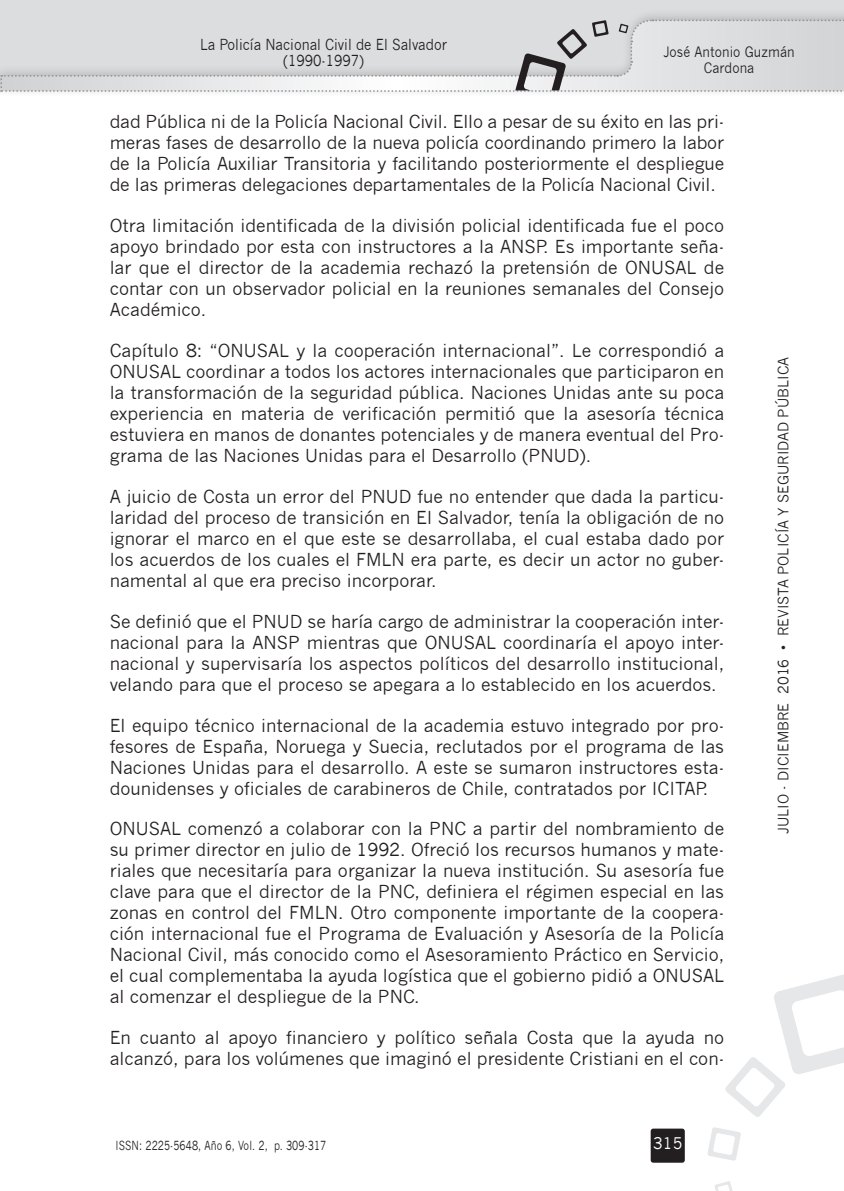
<style>
.page{position:relative;width:844px;height:1191px;background:#fff}
.page>*{position:absolute;margin:0;border:0;box-sizing:border-box;transform-origin:0 0}
.cuerpo_de_texto{font:17.5px/21px "News Gothic";color:#231f20;text-align:justify}
.t1{font:15.75px "News Gothic";color:#fff}
.t2{font:14.88px/15.8px "News Gothic";color:#231f20;text-align:center;scale:.9 1}
.t3{font:14px "News Gothic";color:#231f20}
.t4{font:14px/15.8px "News Gothic";color:#231f20;text-align:center;scale:.9 1}
.t5{font:12.25px "News Gothic";letter-spacing:.01em;color:#231f20;scale:.8 1}
</style>
<div class="page">
<div style="left:0;top:0;width:843px;height:90px;background:#dcdddf"></div>
<div style="left:0;top:8px;width:843px;height:90px;background:#231f20;opacity:.2"></div>
<svg style="left:0;top:19px;width:844px;height:73px"></svg>
<svg style="left:707px;top:1127px;width:33px;height:33px"></svg>
<svg style="left:715px;top:1181px;width:18px;height:10px"></svg>
<svg style="left:725px;top:975px;width:118px;height:142px"></svg>
<div style="left:650px;top:1128px;width:34px;height:34px;background:#231f20;border-radius:3px"></div>
<p class="t2" style="left:200px;top:37px;width:276px">La Policía Nacional Civil de El Salvador (1990-1997)</p>
<p class="t4" style="left:663px;top:44px;width:147px">José Antonio Guzmán<br>Cardona</p>
<p class="cuerpo_de_texto" style="left:110px;top:111px;width:616px">dad Pública ni de la Policía Nacional Civil. Ello a pesar de su éxito en las pri&shy;meras fases de desarrollo de la nueva policía coordinando primero la labor de la Policía Auxiliar Transitoria y facilitando posteriormente el despliegue de las primeras delegaciones departamentales de la Policía Nacional Civil.</p>
<p class="cuerpo_de_texto" style="left:110px;top:215px;width:616px">Otra limitación identificada de la división policial identificada fue el poco apoyo brindado por esta con instructores a la ANSP. Es importante seña&shy;lar que el director de la academia rechazó la pretensión de ONUSAL de contar con un observador policial en la reuniones semanales del Consejo Académico.</p>
<p class="cuerpo_de_texto" style="left:110px;top:340px;width:616px">Capítulo 8: “ONUSAL y la cooperación internacional”. Le correspondió a ONUSAL coordinar a todos los actores internacionales que participaron en la transformación de la seguridad pública. Naciones Unidas ante su poca experiencia en materia de verificación permitió que la asesoría técnica estuviera en manos de donantes potenciales y de manera eventual del Pro&shy;grama de las Naciones Unidas para el Desarrollo (PNUD).</p>
<p class="cuerpo_de_texto" style="left:110px;top:486px;width:616px">A juicio de Costa un error del PNUD fue no entender que dada la particu&shy;laridad del proceso de transición en El Salvador, tenía la obligación de no ignorar el marco en el que este se desarrollaba, el cual estaba dado por los acuerdos de los cuales el FMLN era parte, es decir un actor no guber&shy;namental al que era preciso incorporar.</p>
<p class="cuerpo_de_texto" style="left:110px;top:611px;width:616px">Se definió que el PNUD se haría cargo de administrar la cooperación inter&shy;nacional para la ANSP mientras que ONUSAL coordinaría el apoyo inter&shy;nacional y supervisaría los aspectos políticos del desarrollo institucional, velando para que el proceso se apegara a lo establecido en los acuerdos.</p>
<p class="cuerpo_de_texto" style="left:110px;top:714px;width:616px">El equipo técnico internacional de la academia estuvo integrado por pro&shy;fesores de España, Noruega y Suecia, reclutados por el programa de las Naciones Unidas para el desarrollo. A este se sumaron instructores esta&shy;dounidenses y oficiales de carabineros de Chile, contratados por ICITAP.</p>
<p class="cuerpo_de_texto" style="left:110px;top:818px;width:616px">ONUSAL comenzó a colaborar con la PNC a partir del nombramiento de su primer director en julio de 1992. Ofreció los recursos humanos y mate&shy;riales que necesitaría para organizar la nueva institución. Su asesoría fue clave para que el director de la PNC, definiera el régimen especial en las zonas en control del FMLN. Otro componente importante de la coopera&shy;ción internacional fue el Programa de Evaluación y Asesoría de la Policía Nacional Civil, más conocido como el Asesoramiento Práctico en Servicio, el cual complementaba la ayuda logística que el gobierno pidió a ONUSAL al comenzar el despliegue de la PNC.</p>
<p class="cuerpo_de_texto" style="left:110px;top:1027px;width:616px">En cuanto al apoyo financiero y político señala Costa que la ayuda no alcanzó, para los volúmenes que imaginó el presidente Cristiani en el con-</p>
<p class="t5" style="left:115px;top:1138px;width:265px">ISSN: 2225-5648, Año 6, Vol. 2, p. 309-317</p>
<p class="t1" style="left:652px;top:1134px;width:31px">315</p>
<p class="t3" style="left:775px;top:834px;width:478px;rotate:-90deg">JULIO - DICIEMBRE 2016 • REVISTA POLICÍA Y SEGURIDAD PÚBLICA</p>
</div>
